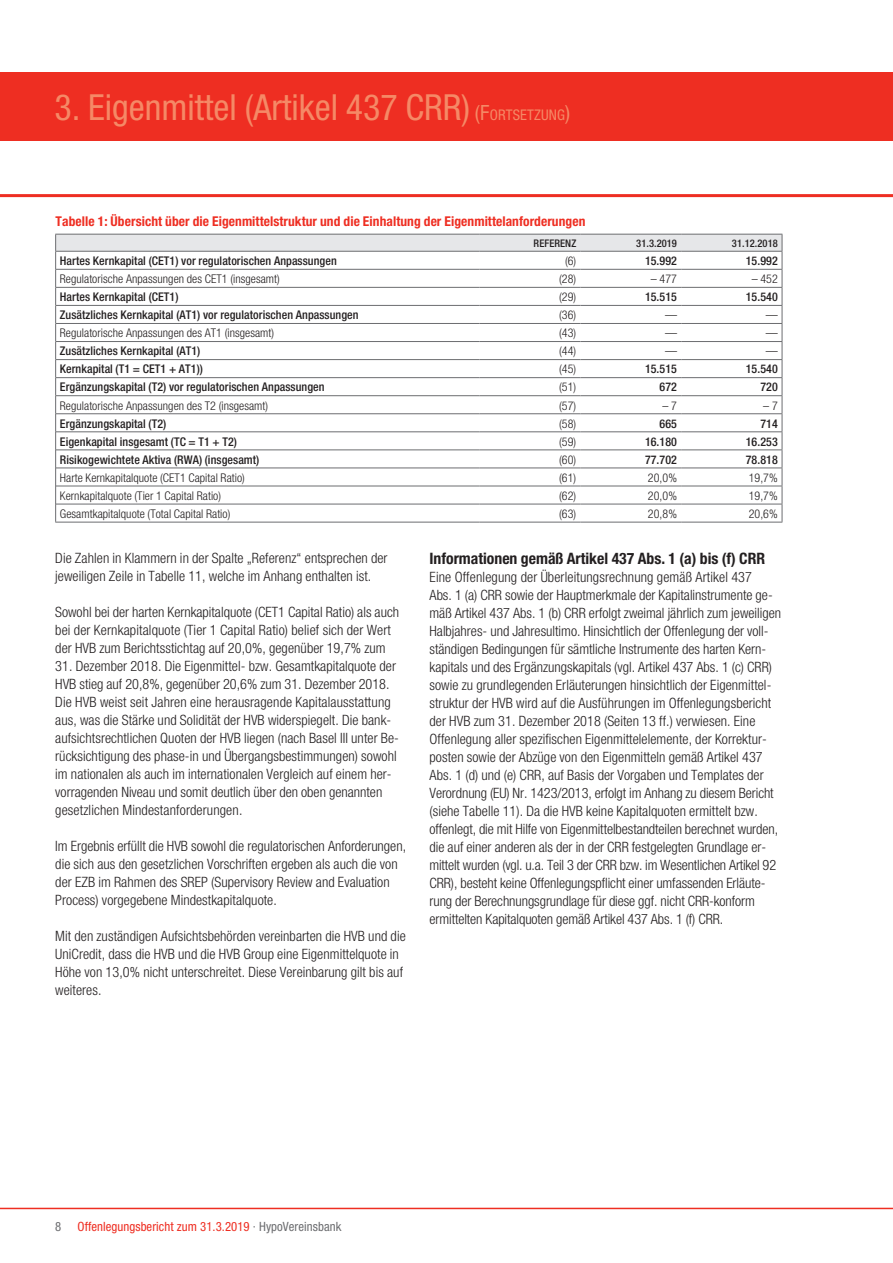
<style>
.page{position:relative;width:893px;height:1263px;background:#fff}
.page>*{position:absolute;margin:0;border:0;box-sizing:border-box;transform-origin:0 0}
.t1{font:condensed 36px "Helvetica Neue";color:#f58966}
.t2{font:700 condensed 15.75px "Helvetica Neue";color:#231f20}
.t3{font:300 14.25px/18px "Helvetica HVB Cond";letter-spacing:.005em;color:#231f20}
.t4{font:700 condensed 13.5px "Helvetica Neue";letter-spacing:.005em;color:#ee2e22}
.t5{font:condensed 12.75px "Helvetica Neue";letter-spacing:.005em;color:#ee2e22}
.t6{font:condensed 12.75px "Helvetica Neue";color:#6c6d70}
.t7{font:500 12px "Helvetica HVB Cond";letter-spacing:.005em;color:#231f20}
.t8{font:300 12px "Helvetica HVB Cond";letter-spacing:.005em;color:#231f20}
.t9{font:500 10.5px "Helvetica HVB Cond";letter-spacing:.005em;color:#231f20}
.s1{font-size:21px}
.s2{font-size:14.7px}
.s3{color:#6c6d70}
</style>
<div class="page">
<hr style="left:0;top:1208px;width:893px;height:1px;background:#ee2e22">
<div style="left:0;top:72px;width:893px;height:68px;background:#ee2e22"></div>
<hr style="left:0;top:194px;width:893px;height:3px;background:#ee2e22">
<hr style="left:55px;top:522px;width:425px;height:1px;background:#6c6d70">
<hr style="left:480px;top:522px;width:100px;height:1px;background:#6c6d70">
<hr style="left:580px;top:522px;width:101px;height:1px;background:#6c6d70">
<hr style="left:681px;top:522px;width:101px;height:1px;background:#6c6d70">
<svg style="left:55px;top:234px;width:728px;height:288px"></svg>
<h1 class="t1" style="left:55px;top:87px;width:517px">3. Eigenmittel (Artikel 437 CRR) <span class="s1">(F</span><span class="s2">ORTSETZUNG</span><span class="s1">)</span></h1>
<p class="t4" style="left:56px;top:213px;width:531px">Tabelle 1: Übersicht über die Eigenmittelstruktur und die Einhaltung der Eigenmittelanforderungen</p>
<p class="t9" style="left:534px;top:237px;width:44px">REFERENZ</p>
<p class="t9" style="left:636px;top:237px;width:42px">31.3.2019</p>
<p class="t9" style="left:732px;top:237px;width:47px">31.12.2018</p>
<p class="t7" style="left:60px;top:254px;width:278px">Hartes Kernkapital (CET1) vor regulatorischen Anpassungen</p>
<p class="t8" style="left:565px;top:254px;width:13px">(6)</p>
<p class="t7" style="left:645px;top:254px;width:33px">15.992</p>
<p class="t7" style="left:746px;top:254px;width:33px">15.992</p>
<p class="t8" style="left:60px;top:272px;width:221px">Regulatorische Anpassungen des CET1 (insgesamt)</p>
<p class="t8" style="left:559px;top:272px;width:19px">(28)</p>
<p class="t8" style="left:651px;top:272px;width:28px">– 477</p>
<p class="t8" style="left:752px;top:272px;width:28px">– 452</p>
<p class="t7" style="left:60px;top:290px;width:120px">Hartes Kernkapital (CET1)</p>
<p class="t8" style="left:559px;top:290px;width:19px">(29)</p>
<p class="t7" style="left:645px;top:290px;width:33px">15.515</p>
<p class="t7" style="left:746px;top:290px;width:33px">15.540</p>
<p class="t7" style="left:60px;top:308px;width:300px">Zusätzliches Kernkapital (AT1) vor regulatorischen Anpassungen</p>
<p class="t8" style="left:559px;top:308px;width:19px">(36)</p>
<p class="t8" style="left:665px;top:308px;width:13px">—</p>
<p class="t8" style="left:766px;top:308px;width:13px">—</p>
<p class="t8" style="left:60px;top:326px;width:216px">Regulatorische Anpassungen des AT1 (insgesamt)</p>
<p class="t8" style="left:559px;top:326px;width:19px">(43)</p>
<p class="t8" style="left:665px;top:326px;width:13px">—</p>
<p class="t8" style="left:766px;top:326px;width:13px">—</p>
<p class="t7" style="left:60px;top:344px;width:142px">Zusätzliches Kernkapital (AT1)</p>
<p class="t8" style="left:559px;top:344px;width:19px">(44)</p>
<p class="t8" style="left:665px;top:344px;width:13px">—</p>
<p class="t8" style="left:766px;top:344px;width:13px">—</p>
<p class="t7" style="left:60px;top:362px;width:145px">Kernkapital (T1 = CET1 + AT1))</p>
<p class="t8" style="left:559px;top:362px;width:19px">(45)</p>
<p class="t7" style="left:645px;top:362px;width:33px">15.515</p>
<p class="t7" style="left:746px;top:362px;width:33px">15.540</p>
<p class="t7" style="left:60px;top:380px;width:266px">Ergänzungskapital (T2) vor regulatorischen Anpassungen</p>
<p class="t8" style="left:559px;top:380px;width:19px">(51)</p>
<p class="t7" style="left:660px;top:380px;width:19px">672</p>
<p class="t7" style="left:760px;top:380px;width:19px">720</p>
<p class="t8" style="left:60px;top:398px;width:210px">Regulatorische Anpassungen des T2 (insgesamt)</p>
<p class="t8" style="left:559px;top:398px;width:19px">(57)</p>
<p class="t8" style="left:662px;top:398px;width:16px">– 7</p>
<p class="t8" style="left:763px;top:398px;width:16px">– 7</p>
<p class="t7" style="left:60px;top:416px;width:108px">Ergänzungskapital (T2)</p>
<p class="t8" style="left:559px;top:416px;width:19px">(58)</p>
<p class="t7" style="left:660px;top:416px;width:19px">665</p>
<p class="t7" style="left:760px;top:416px;width:19px">714</p>
<p class="t7" style="left:60px;top:434px;width:179px">Eigenkapital insgesamt (TC = T1 + T2)</p>
<p class="t8" style="left:559px;top:434px;width:19px">(59)</p>
<p class="t7" style="left:645px;top:434px;width:33px">16.180</p>
<p class="t7" style="left:746px;top:434px;width:33px">16.253</p>
<p class="t7" style="left:60px;top:452px;width:201px">Risikogewichtete Aktiva (RWA) (insgesamt)</p>
<p class="t8" style="left:559px;top:453px;width:19px">(60)</p>
<p class="t7" style="left:645px;top:452px;width:33px">77.702</p>
<p class="t7" style="left:746px;top:452px;width:33px">78.818</p>
<p class="t8" style="left:60px;top:471px;width:187px">Harte Kernkapitalquote (CET1 Capital Ratio)</p>
<p class="t8" style="left:559px;top:471px;width:19px">(61)</p>
<p class="t8" style="left:648px;top:471px;width:31px">20,0%</p>
<p class="t8" style="left:749px;top:471px;width:31px">19,7%</p>
<p class="t8" style="left:60px;top:489px;width:163px">Kernkapitalquote (Tier 1 Capital Ratio)</p>
<p class="t8" style="left:559px;top:489px;width:19px">(62)</p>
<p class="t8" style="left:648px;top:489px;width:31px">20,0%</p>
<p class="t8" style="left:749px;top:489px;width:31px">19,7%</p>
<p class="t8" style="left:60px;top:507px;width:172px">Gesamtkapitalquote (Total Capital Ratio)</p>
<p class="t8" style="left:559px;top:507px;width:19px">(63)</p>
<p class="t8" style="left:648px;top:507px;width:31px">20,8%</p>
<p class="t8" style="left:749px;top:507px;width:31px">20,6%</p>
<p class="t3" style="left:55px;top:549px;width:334px">Die Zahlen in Klammern in der Spalte „Referenz“ entsprechen der jeweiligen Zeile in Tabelle 11, welche im Anhang enthalten ist.</p>
<p class="t3" style="left:55px;top:603px;width:345px">Sowohl bei der harten Kernkapitalquote (CET1 Capital Ratio) als auch bei der Kernkapitalquote (Tier 1 Capital Ratio) belief sich der Wert der HVB zum Berichtsstichtag auf 20,0%, gegenüber 19,7% zum</p>
<p class="t3" style="left:55px;top:657px;width:345px">31. Dezember 2018. Die Eigenmittel- bzw. Gesamtkapitalquote der HVB stieg auf 20,8%, gegenüber 20,6% zum 31. Dezember 2018.<br>Die HVB weist seit Jahren eine herausragende Kapitalausstattung aus, was die Stärke und Solidität der HVB widerspiegelt. Die bank&shy;aufsichtsrechtlichen Quoten der HVB liegen (nach Basel III unter Be&shy;rücksichtigung des phase-in und Übergangsbestimmungen) sowohl im nationalen als auch im internationalen Vergleich auf einem her&shy;vorragenden Niveau und somit deutlich über den oben genannten gesetzlichen Mindestanforderungen.</p>
<p class="t3" style="left:55px;top:837px;width:352px">Im Ergebnis erfüllt die HVB sowohl die regulatorischen Anforderungen, die sich aus den gesetzlichen Vorschriften ergeben als auch die von der EZB im Rahmen des SREP (Supervisory Review and Evaluation Process) vorgegebene Mindestkapitalquote.</p>
<p class="t3" style="left:55px;top:927px;width:352px">Mit den zuständigen Aufsichtsbehörden vereinbarten die HVB und die UniCredit, dass die HVB und die HVB Group eine Eigenmittelquote in Höhe von 13,0% nicht unterschreitet. Diese Vereinbarung gilt bis auf weiteres.</p>
<p class="t2" style="left:430px;top:549px;width:337px">Informationen gemäß Artikel 437 Abs. 1 (a) bis (f) CRR</p>
<p class="t3" style="left:430px;top:568px;width:353px">Eine Offenlegung der Überleitungsrechnung gemäß Artikel 437<br>Abs. 1 (a) CRR sowie der Hauptmerkmale der Kapitalinstrumente ge&shy;mäß Artikel 437 Abs. 1 (b) CRR erfolgt zweimal jährlich zum jeweiligen Halbjahres- und Jahresultimo. Hinsichtlich der Offenlegung der voll&shy;ständigen Bedingungen für sämtliche Instrumente des harten Kern&shy;kapitals und des Ergänzungskapitals (vgl. Artikel 437 Abs. 1 (c) CRR) sowie zu grundlegenden Erläuterungen hinsichtlich der Eigenmittel&shy;struktur der HVB wird auf die Ausführungen im Offenlegungsbericht der HVB zum 31. Dezember 2018 (Seiten 13 ff.) verwiesen. Eine Offenlegung aller spezifischen Eigenmittelelemente, der Korrektur&shy;posten sowie der Abzüge von den Eigenmitteln gemäß Artikel 437<br>Abs. 1 (d) und (e) CRR, auf Basis der Vorgaben und Templates der Verordnung (EU) Nr. 1423/2013, erfolgt im Anhang zu diesem Bericht (siehe Tabelle 11). Da die HVB keine Kapitalquoten ermittelt bzw. offenlegt, die mit Hilfe von Eigenmittelbestandteilen berechnet wurden, die auf einer anderen als der in der CRR festgelegten Grundlage er&shy;mittelt wurden (vgl. u.a. Teil 3 der CRR bzw. im Wesentlichen Artikel 92<br>CRR), besteht keine Offenlegungspflicht einer umfassenden Erläute&shy;rung der Berechnungsgrundlage für diese ggf. nicht CRR-konform ermittelten Kapitalquoten gemäß Artikel 437 Abs. 1 (f) CRR.</p>
<p class="t6" style="left:55px;top:1218px;width:8px">8</p>
<p class="t5" style="left:78px;top:1218px;width:265px">Offenlegungsbericht zum 31.3.2019 <span class="s3">· HypoVereinsbank</span></p>
</div>
